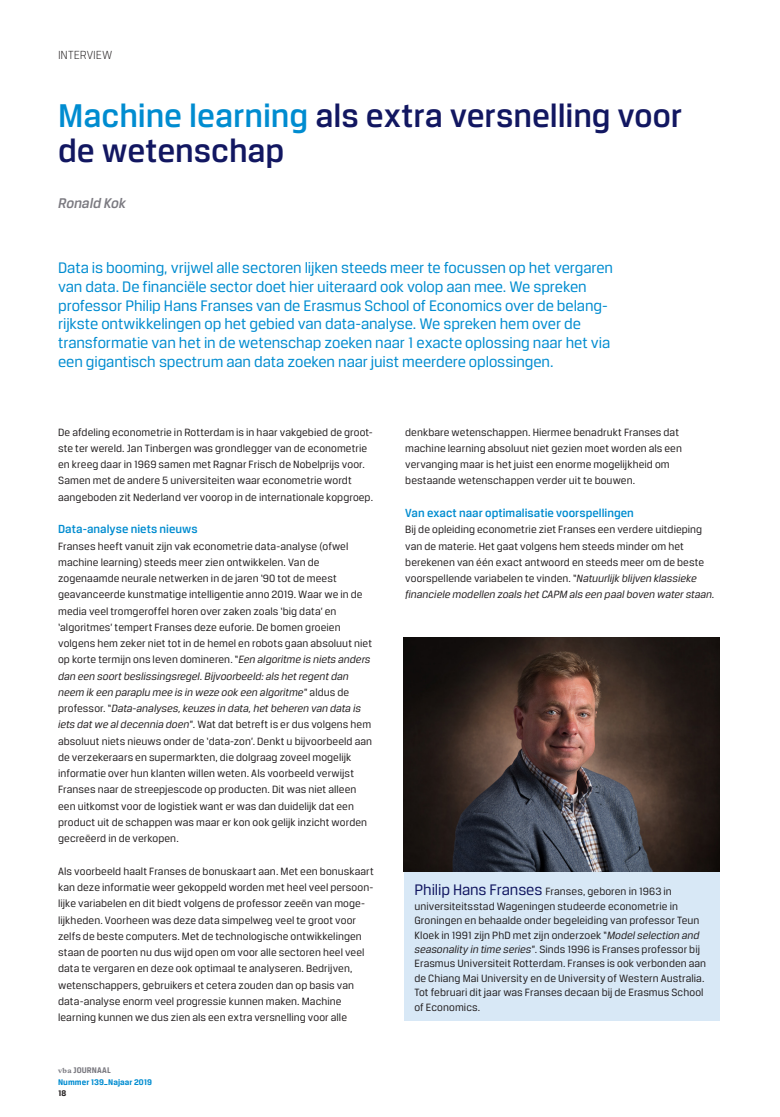
<style>
.page{position:relative;width:780px;height:1117px;background:#fff}
.page>*{position:absolute;margin:0;border:0;box-sizing:border-box;transform-origin:0 0}
.Titel_groot{font:500 35px/35px "CFA Breuer Text";color:#121761}
.INTRO_3kolommen{font:16.25px/18.8px "CFA Breuer Text";letter-spacing:-.01em;color:#008cd0}
.Auteursnamen{font:italic 500 15px "CFA Breuer Text";letter-spacing:-.005em;color:#7b7a81}
.Tussenkop_Schreefloo{font:500 12.5px "CFA Breuer Text";color:#008cd0}
.kopregel{font:300 12.5px "CFA Breuer Text";color:#231f20}
.Plat_schreefloos{font:11.25px/16.2px "CFA Breuer Text";letter-spacing:.005em;color:#231f20}
.Plat_schreefloos__WR{font:11.25px/16.2px "CFA Breuer Text";letter-spacing:.005em;color:#231f20}
.kadertekst{font:11.25px/14.4px "CFA Breuer Text";letter-spacing:.005em;color:#231f20}
.t1{font:700 8.75px/11.2px "CFA Breuer Text";letter-spacing:.01em;color:#008cd0}
.t2{font:700 8.75px "CFA Breuer Text";color:#231f20}
.s1{color:#008cd0}
.s2{font-style:italic}
.s3{font-family:"Plantin";font-size:7.5px;color:#7b7a81}
.s4{color:#7b7a81}
.s5{font-size:16.25px;color:#121761}
</style>
<div class="page">
<img style="left:404px;top:637px;width:315px;height:234px">
<div style="left:404px;top:872px;width:315px;height:148px;background:#d8e8f6"></div>
<p class="kopregel" style="left:58px;top:48px;width:56px">INTERVIEW</p>
<p class="Titel_groot" style="left:58px;top:97px;width:625px"><span class="s1">Machine learning</span> als extra versnelling voor de wetenschap</p>
<p class="Auteursnamen" style="left:58px;top:195px;width:69px">Ronald Kok</p>
<p class="INTRO_3kolommen" style="left:58px;top:258px;width:556px">Data is booming, vrijwel alle sectoren lijken steeds meer te focussen op het vergaren van data. De financiële sector doet hier uiteraard ook volop aan mee. We spreken professor Philip Hans Franses van de Erasmus School of Economics over de belang&shy;rijkste ontwikkelingen op het gebied van data-analyse. We spreken hem over de transformatie van het in de wetenschap zoeken naar 1 exacte oplossing naar het via een gigantisch spectrum aan data zoeken naar juist meerdere oplossingen.</p>
<p class="Plat_schreefloos__WR" style="left:58px;top:423px;width:316px">De afdeling econometrie in Rotterdam is in haar vakgebied de groot&shy;ste ter wereld. Jan Tinbergen was grondlegger van de econometrie en kreeg daar in 1969 samen met Ragnar Frisch de Nobelprijs voor.<br>Samen met de andere 5 universiteiten waar econometrie wordt aangeboden zit Nederland ver voorop in de internationale kopgroep.</p>
<p class="Tussenkop_Schreefloo" style="left:58px;top:522px;width:141px">Data-analyse niets nieuws</p>
<p class="Plat_schreefloos" style="left:58px;top:537px;width:315px">Franses heeft vanuit zijn vak econometrie data-analyse (ofwel machine learning) steeds meer zien ontwikkelen. Van de zogenaamde neurale netwerken in de jaren ‘90 tot de meest geavanceerde kunstmatige intelligentie anno 2019. Waar we in de media veel tromgeroffel horen over zaken zoals ‘big data’ en ‘algoritmes’ tempert Franses deze euforie. De bomen groeien volgens hem zeker niet tot in de hemel en robots gaan absoluut niet op korte termijn ons leven domineren. “<span class="s2">Een algoritme is niets anders dan een soort beslissingsregel. Bijvoorbeeld: als het regent dan neem ik een paraplu mee is in weze ook een algoritme</span>” aldus de professor. “<span class="s2">Data-analyses, keuzes in data, het beheren van data is iets dat we al decennia doen</span>”. Wat dat betreft is er dus volgens hem absoluut niets nieuws onder de ‘data-zon’. Denkt u bijvoorbeeld aan de verzekeraars en supermarkten, die dolgraag zoveel mogelijk informatie over hun klanten willen weten. Als voorbeeld verwijst Franses naar de streepjescode op producten. Dit was niet alleen een uitkomst voor de logistiek want er was dan duidelijk dat een product uit de schappen was maar er kon ook gelijk inzicht worden gecreëerd in de verkopen.</p>
<p class="Plat_schreefloos__WR" style="left:58px;top:862px;width:317px">Als voorbeeld haalt Franses de bonuskaart aan. Met een bonuskaart kan deze informatie weer gekoppeld worden met heel veel persoon&shy;lijke variabelen en dit biedt volgens de professor zeeën van moge&shy;lijkheden. Voorheen was deze data simpelweg veel te groot voor zelfs de beste computers. Met de technologische ontwikkelingen staan de poorten nu dus wijd open om voor alle sectoren heel veel data te vergaren en deze ook optimaal te analyseren. Bedrijven, wetenschappers, gebruikers et cetera zouden dan op basis van data-analyse enorm veel progressie kunnen maken. Machine learning kunnen we dus zien als een extra versnelling voor alle</p>
<p class="t1" style="left:58px;top:1064px;width:95px"><span class="s3">vba</span> <span class="s4">JOURNAAL<br></span>Nummer 139_Najaar 2019</p>
<p class="t2" style="left:58px;top:1087px;width:10px">18</p>
<p class="Plat_schreefloos__WR" style="left:405px;top:423px;width:278px">denkbare wetenschappen. Hiermee benadrukt Franses dat machine learning absoluut niet gezien moet worden als een vervanging maar is het juist een enorme mogelijkheid om bestaande wetenschappen verder uit te bouwen.</p>
<p class="Tussenkop_Schreefloo" style="left:405px;top:506px;width:230px">Van exact naar optimalisatie voorspellingen</p>
<p class="Plat_schreefloos" style="left:405px;top:521px;width:311px">Bij de opleiding econometrie ziet Franses een verdere uitdieping van de materie. Het gaat volgens hem steeds minder om het berekenen van één exact antwoord en steeds meer om de beste voorspellende variabelen te vinden. “<span class="s2">Natuurlijk blijven klassieke financiele modellen zoals het CAPM als een paal boven water staan.</span></p>
<p class="kadertekst" style="left:414px;top:884px;width:293px"><span class="s5">Philip Hans Franses</span> Franses, geboren in 1963 in universiteitsstad Wageningen studeerde econometrie in Groningen en behaalde onder begeleiding van professor Teun Kloek in 1991 zijn PhD met zijn onderzoek “<span class="s2">Model selection and seasonality in time series</span>”. Sinds 1996 is Franses professor bij Erasmus Universiteit Rotterdam. Franses is ook verbonden aan de Chiang Mai University en de University of Western Australia.<br>Tot februari dit jaar was Franses decaan bij de Erasmus School of Economics.</p>
</div>
